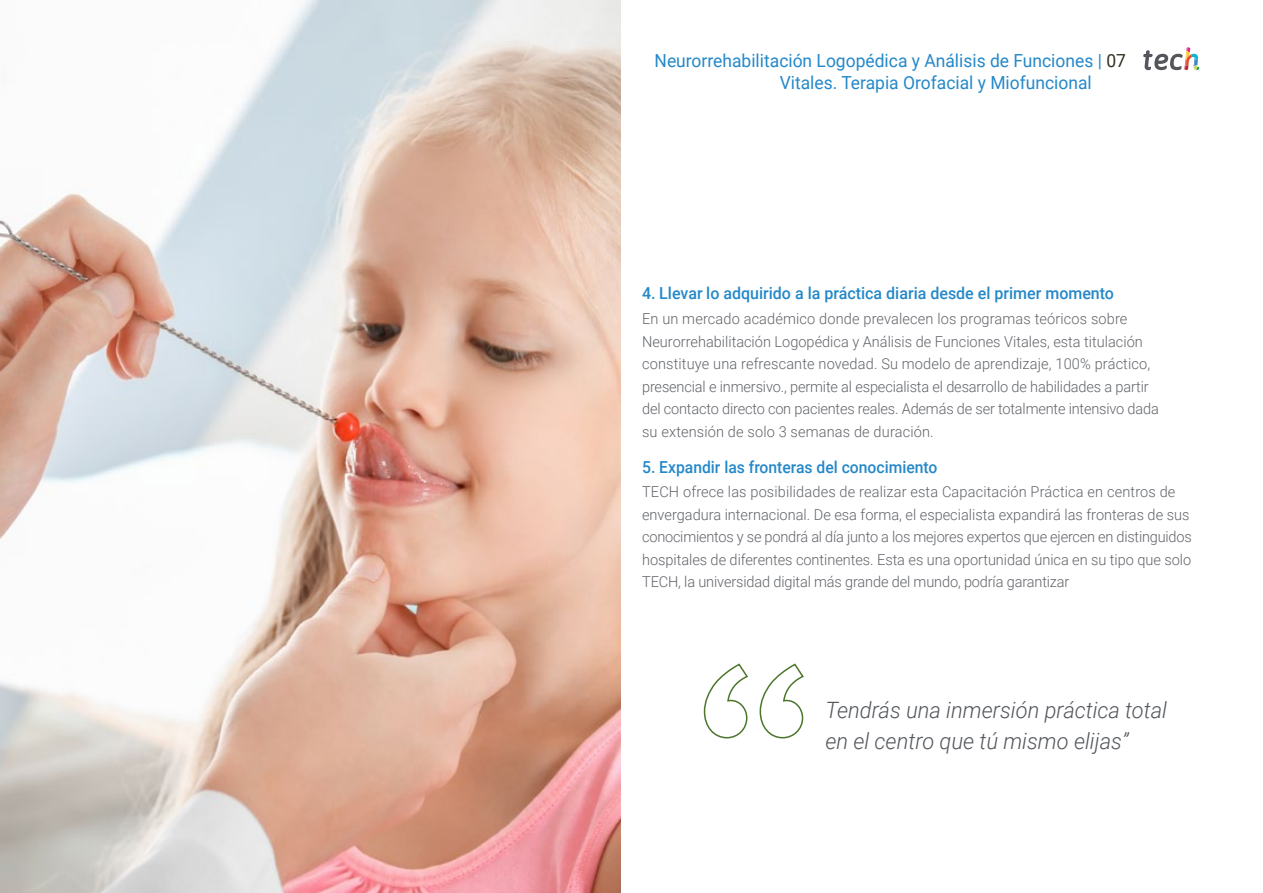
<style>
.page{position:relative;width:1263px;height:893px;background:#fff}
.page>*{position:absolute;margin:0;border:0;box-sizing:border-box;transform-origin:0 0}
.t1{font:italic 300 22.5px/31.5px "Roboto";color:#52555b}
.t2{font:18px/22.5px "Roboto";color:#2488c9}
.t3{font:500 16.5px "Roboto";color:#2488c9}
.t4{font:500 16.5px "Roboto";color:#2488c9;scale:.95 1}
.t5{font:300 15px/22.5px "Roboto";color:#61646a}
.s1{color:#312e20}
</style>
<div class="page">
<svg style="left:703px;top:663px;width:101px;height:76px"></svg>
<img style="left:0;top:0;width:621px;height:893px">
<svg style="left:1143px;top:47px;width:56px;height:24px"></svg>
<p class="t2" style="left:780px;top:48px;width:348px;text-indent:-125px">Neurorrehabilitación Logopédica y Análisis de Funciones | <span class="s1">07<br></span>Vitales. Terapia Orofacial y Miofuncional</p>
<p class="t3" style="left:642px;top:282px;width:473px">4. Llevar lo adquirido a la práctica diaria desde el primer momento</p>
<p class="t5" style="left:642px;top:307px;width:518px">En un mercado académico donde prevalecen los programas teóricos sobre Neurorrehabilitación Logopédica y Análisis de Funciones Vitales, esta titulación constituye una refrescante novedad. Su modelo de aprendizaje, 100% práctico, presencial e inmersivo., permite al especialista el desarrollo de habilidades a partir del contacto directo con pacientes reales. Además de ser totalmente intensivo dada su extensión de solo 3 semanas de duración.</p>
<p class="t4" style="left:642px;top:455px;width:312px">5. Expandir las fronteras del conocimiento</p>
<p class="t5" style="left:642px;top:480px;width:551px">TECH ofrece las posibilidades de realizar esta Capacitación Práctica en centros de envergadura internacional. De esa forma, el especialista expandirá las fronteras de sus conocimientos y se pondrá al día junto a los mejores expertos que ejercen en distinguidos hospitales de diferentes continentes. Esta es una oportunidad única en su tipo que solo TECH, la universidad digital más grande del mundo, podría garantizar</p>
<h1 class="t1" style="left:825px;top:693px;width:343px">Tendrás una inmersión práctica total en el centro que tú mismo elijas”</h1>
</div>
